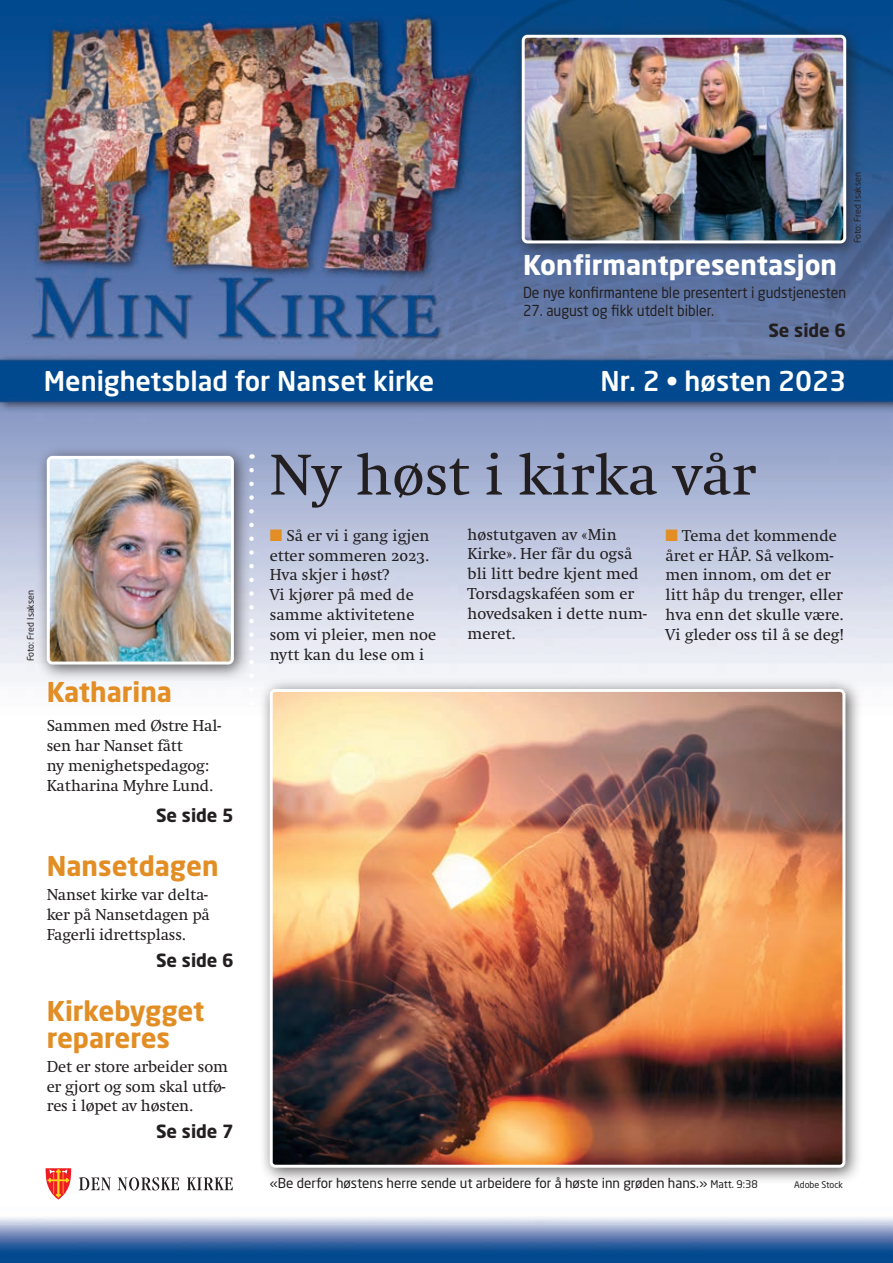
<style>
.page{position:relative;width:893px;height:1263px;background:#fff}
.page>*{position:absolute;margin:0;border:0;box-sizing:border-box;transform-origin:0 0}
.t1{font:59.7px "Swift POW";color:#231f20}
.Nummer{font:500 27px "Neo Sans";color:#fff}
.Tittel_18_forsiden{font:700 27px/27px "Neo Sans";color:#e28e25}
.Generelt_prog_tekst{font:700 27px "Neo Sans";color:#fff}
.Generelt_prog_tekst-2{font:700 18px "Neo Sans";color:#231f20}
.Tekst_forsiden{font:16.5px/19.8px "Swift POW";color:#231f20}
.Tittel_18_forsiden-2{font:16.5px/19.8px "Swift POW";letter-spacing:-.01em;color:#231f20}
.Generelt_prog_tekst-3{font:15px "Neo Sans Std";color:#231f20;scale:.93 1}
.Bilde{font:13.5px "Neo Sans Std";color:#231f20}
.Bilde-2{font:9px "Neo Sans Std";color:#231f20}
.s1{color:#e28e25}
.s2{font-size:10.5px}
</style>
<div class="page">
<img style="left:0;top:0;width:893px;height:1263px">
<div style="left:510px;top:23px;width:353px;height:238px;background:#231f20;opacity:.75"></div>
<img style="left:526px;top:39px;width:316px;height:200px">
<div style="left:522px;top:35px;width:324px;height:208px;border:3px solid #fff;border-radius:4px"></div>
<svg style="left:79px;top:1177px;width:32px;height:13px"></svg>
<svg style="left:118px;top:1177px;width:61px;height:13px"></svg>
<svg style="left:187px;top:1177px;width:46px;height:13px"></svg>
<svg style="left:46px;top:1168px;width:25px;height:31px"></svg>
<svg style="left:249px;top:470px;width:5px;height:735px"></svg>
<div style="left:258px;top:677px;width:605px;height:508px;background:#231f20;opacity:.75"></div>
<img style="left:274px;top:693px;width:567px;height:471px">
<div style="left:270px;top:689px;width:575px;height:479px;border:3px solid #fff;border-radius:4px"></div>
<div style="left:35px;top:444px;width:216px;height:238px;background:#231f20;opacity:.75"></div>
<img style="left:51px;top:460px;width:179px;height:200px">
<div style="left:47px;top:456px;width:187px;height:208px;border:3px solid #fff;border-radius:4px"></div>
<p class="Generelt_prog_tekst" style="left:523px;top:248px;width:316px">Konfirmantpresentasjon</p>
<p class="Generelt_prog_tekst-3" style="left:523px;top:283px;width:349px">De nye konfirmantene ble presentert i gudstjenesten</p>
<p class="Generelt_prog_tekst-3" style="left:523px;top:301px;width:207px">27. august og fikk utdelt bibler.</p>
<p class="Generelt_prog_tekst-2" style="left:768px;top:318px;width:79px">Se side 6</p>
<p class="Bilde-2" style="left:852px;top:243px;width:73px;rotate:-90deg">Foto: Fred Isaksen</p>
<p class="Nummer" style="left:44px;top:364px;width:392px">Menighetsblad for Nanset kirke</p>
<p class="Nummer" style="left:600px;top:364px;width:247px">Nr. 2 • høsten 2023</p>
<p class="Bilde-2" style="left:25px;top:661px;width:73px;rotate:-90deg">Foto: Fred Isaksen</p>
<p class="Tittel_18_forsiden" style="left:47px;top:677px;width:127px">Katharina</p>
<p class="Tittel_18_forsiden-2" style="left:47px;top:716px;width:176px">Sammen med Østre Hal&shy;sen har Nanset fått<br>ny menighetspedagog:<br>Katharina Myhre Lund.</p>
<p class="Generelt_prog_tekst-2" style="left:156px;top:804px;width:79px">Se side 5</p>
<p class="Tittel_18_forsiden" style="left:47px;top:852px;width:173px">Nansetdagen</p>
<p class="Tekst_forsiden" style="left:47px;top:885px;width:165px">Nanset kirke var delta&shy;ker på Nansetdagen på<br>Fagerli idrettsplass.</p>
<p class="Generelt_prog_tekst-2" style="left:156px;top:948px;width:79px">Se side 6</p>
<p class="Tittel_18_forsiden" style="left:47px;top:996px;width:159px">Kirkebygget repareres</p>
<p class="Tekst_forsiden" style="left:47px;top:1056px;width:183px">Det er store arbeider som er gjort og som skal utfø&shy;res i løpet av høsten.</p>
<p class="Generelt_prog_tekst-2" style="left:156px;top:1120px;width:79px">Se side 7</p>
<p class="t1" style="left:270px;top:440px;width:488px">Ny høst i kirka vår</p>
<p class="Tekst_forsiden" style="left:270px;top:525px;width:168px"><span class="s1">■</span> Så er vi i gang igjen etter sommeren 2023.<br>Hva skjer i høst?<br>Vi kjører på med de samme aktivitetene som vi pleier, men noe nytt kan du lese om i</p>
<p class="Tekst_forsiden" style="left:468px;top:524px;width:181px">høstutgaven av «Min<br>Kirke». Her får du også bli litt bedre kjent med<br>Torsdagskaféen som er hovedsaken i dette num&shy;meret.</p>
<p class="Tekst_forsiden" style="left:665px;top:525px;width:180px"><span class="s1">■</span> Tema det kommende året er HÅP. Så velkom&shy;men innom, om det er litt håp du trenger, eller hva enn det skulle være.<br>Vi gleder oss til å se deg!</p>
<p class="Bilde" style="left:270px;top:1175px;width:490px">«Be derfor høstens herre sende ut arbeidere for å høste inn grøden hans.» <span class="s2">Matt. 9:38</span></p>
<p class="Bilde-2" style="left:794px;top:1179px;width:50px">Adobe Stock</p>
</div>
